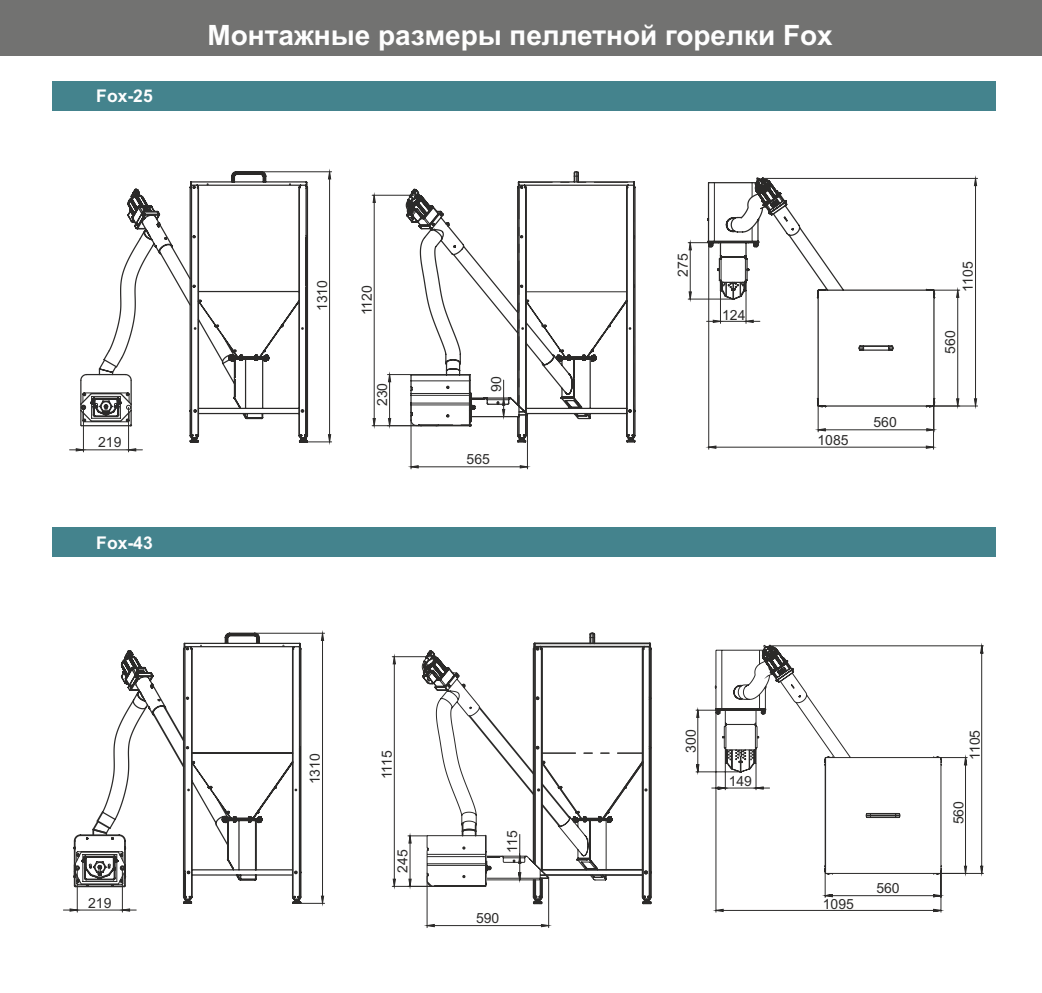
<style>
.page{position:relative;width:1042px;height:993px;background:#fff}
.page>*{position:absolute;margin:0;border:0;box-sizing:border-box;transform-origin:0 0}
.t1{font:700 28px "Arial";color:#fefefe}
.t2{font:700 17.5px "Arial";color:#fefefe}
.t3{font:14px "Arial";color:#2b2a29}
</style>
<div class="page">
<div style="left:0;top:0;width:1042px;height:56px;background:#727271"></div>
<div style="left:52px;top:527px;width:943px;height:30px;background:#44838d"></div>
<div style="left:52px;top:81px;width:943px;height:29px;background:#44838d"></div>
<hr style="left:410px;top:403px;width:1px;height:65px;background:#2b2a29">
<hr style="left:527px;top:414px;width:1px;height:54px;background:#2b2a29">
<hr style="left:387px;top:374px;width:82px;height:1px;background:#2b2a29">
<hr style="left:372px;top:195px;width:47px;height:1px;background:#2b2a29">
<hr style="left:372px;top:425px;width:97px;height:1px;background:#2b2a29">
<svg style="left:410px;top:464px;width:118px;height:5px"></svg>
<svg style="left:387px;top:373px;width:5px;height:53px"></svg>
<svg style="left:372px;top:194px;width:4px;height:232px"></svg>
<svg style="left:70px;top:170px;width:262px;height:282px"></svg>
<hr style="left:708px;top:241px;width:1px;height:208px;background:#2b2a29">
<hr style="left:933px;top:405px;width:1px;height:44px;background:#2b2a29">
<hr style="left:688px;top:242px;width:30px;height:1px;background:#2b2a29">
<hr style="left:688px;top:298px;width:45px;height:1px;background:#2b2a29">
<hr style="left:763px;top:178px;width:214px;height:1px;background:#2b2a29">
<hr style="left:933px;top:405px;width:44px;height:1px;background:#2b2a29">
<svg style="left:708px;top:445px;width:225px;height:4px"></svg>
<svg style="left:688px;top:241px;width:4px;height:59px"></svg>
<svg style="left:973px;top:177px;width:4px;height:230px"></svg>
<svg style="left:706px;top:177px;width:254px;height:255px"></svg>
<svg style="left:405px;top:171px;width:231px;height:272px"></svg>
<svg style="left:486px;top:380px;width:24px;height:37px"></svg>
<svg style="left:517px;top:172px;width:118px;height:270px"></svg>
<hr style="left:411px;top:380px;width:58px;height:1px;background:#2b2a29">
<hr style="left:411px;top:393px;width:58px;height:1px;background:#2b2a29">
<hr style="left:411px;top:404px;width:58px;height:1px;background:#2b2a29">
<hr style="left:411px;top:402px;width:58px;height:1px;background:#2b2a29">
<hr style="left:411px;top:395px;width:58px;height:1px;background:#2b2a29">
<svg style="left:419px;top:420px;width:52px;height:6px"></svg>
<svg style="left:469px;top:402px;width:2px;height:10px"></svg>
<svg style="left:695px;top:643px;width:289px;height:270px"></svg>
<svg style="left:63px;top:631px;width:262px;height:280px"></svg>
<hr style="left:548px;top:877px;width:1px;height:50px;background:#2b2a29">
<hr style="left:427px;top:872px;width:1px;height:55px;background:#2b2a29">
<hr style="left:392px;top:656px;width:43px;height:1px;background:#2b2a29">
<hr style="left:392px;top:885px;width:93px;height:1px;background:#2b2a29">
<svg style="left:426px;top:923px;width:124px;height:4px"></svg>
<svg style="left:392px;top:655px;width:4px;height:232px"></svg>
<svg style="left:408px;top:632px;width:244px;height:272px"></svg>
<p class="t2" style="left:96px;top:89px;width:58px">Fox-25</p>
<h1 class="t1" style="left:207px;top:25px;width:627px">Монтажные размеры пеллетной горелки Fox</h1>
<p class="t3" style="left:98px;top:437px;width:25px">219</p>
<p class="t2" style="left:96px;top:536px;width:58px">Fox-43</p>
<p class="t3" style="left:317px;top:311px;width:33px;rotate:-90deg">1310</p>
<p class="t3" style="left:361px;top:315px;width:32px;rotate:-90deg">1120</p>
<p class="t3" style="left:377px;top:406px;width:25px;rotate:-90deg">230</p>
<p class="t3" style="left:491px;top:391px;width:17px;rotate:-90deg">90</p>
<p class="t3" style="left:467px;top:454px;width:25px">565</p>
<p class="t3" style="left:677px;top:277px;width:25px;rotate:-90deg">275</p>
<p class="t3" style="left:722px;top:309px;width:25px">124</p>
<p class="t3" style="left:817px;top:434px;width:33px">1085</p>
<p class="t3" style="left:873px;top:417px;width:25px">560</p>
<p class="t3" style="left:963px;top:291px;width:32px;rotate:-90deg">1105</p>
<p class="t3" style="left:945px;top:354px;width:25px;rotate:-90deg">560</p>
<p class="t3" style="left:88px;top:897px;width:25px">219</p>
<p class="t3" style="left:310px;top:784px;width:33px;rotate:-90deg">1310</p>
<p class="t3" style="left:381px;top:779px;width:31px;rotate:-90deg">1115</p>
<p class="t3" style="left:397px;top:872px;width:25px;rotate:-90deg">245</p>
<p class="t3" style="left:507px;top:852px;width:24px;rotate:-90deg">115</p>
<p class="t3" style="left:476px;top:912px;width:25px">590</p>
<p class="t3" style="left:686px;top:752px;width:25px;rotate:-90deg">300</p>
<p class="t3" style="left:729px;top:775px;width:25px">149</p>
<p class="t3" style="left:823px;top:898px;width:33px">1095</p>
<p class="t3" style="left:876px;top:882px;width:25px">560</p>
<p class="t3" style="left:969px;top:759px;width:32px;rotate:-90deg">1105</p>
<p class="t3" style="left:953px;top:824px;width:25px;rotate:-90deg">560</p>
</div>
